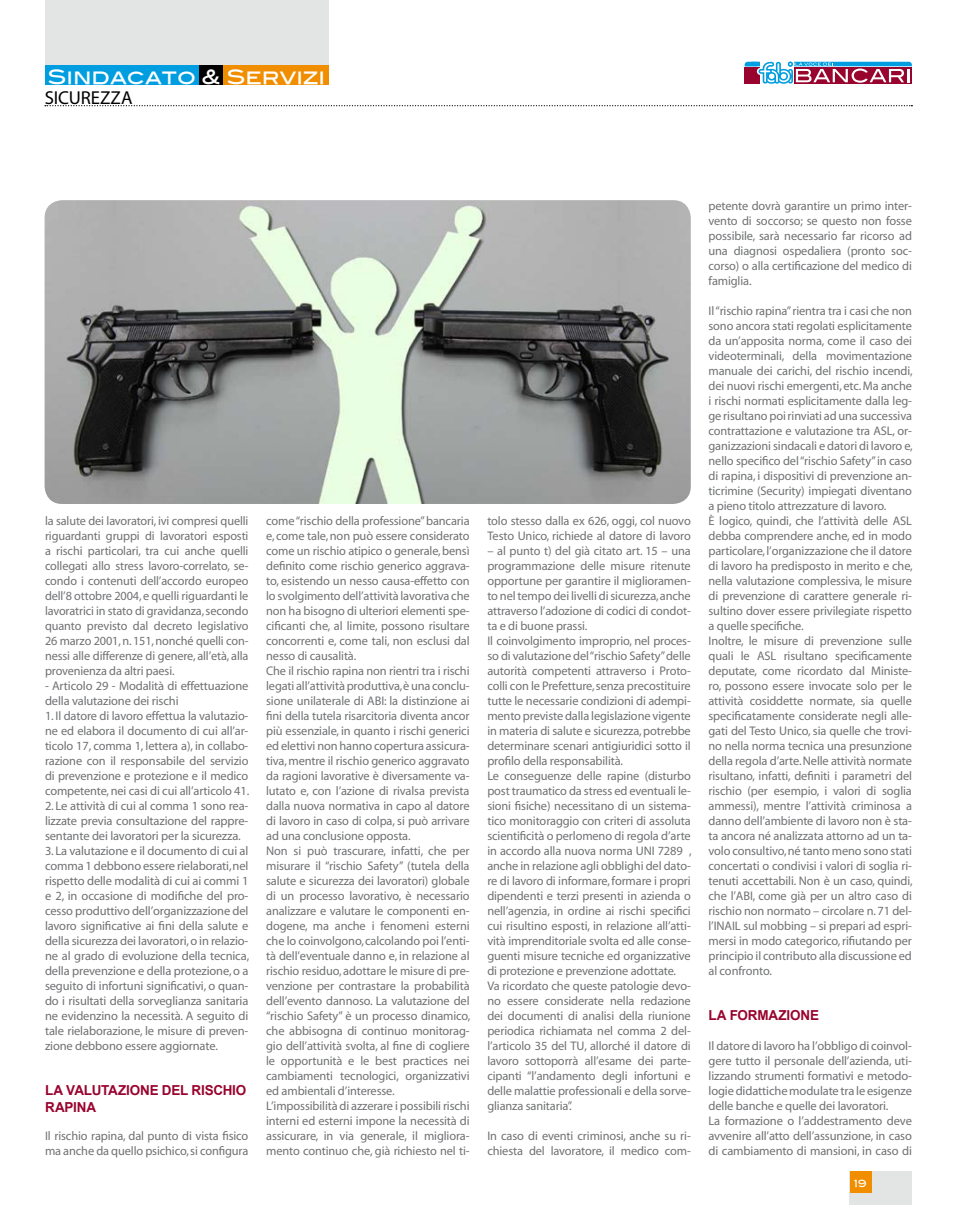
<style>
.page{position:relative;width:957px;height:1205px;background:#fff}
.page>*{position:absolute;margin:0;border:0;box-sizing:border-box;transform-origin:0 0}
.t1{font:20px "Blair Md ITCTT Medium";color:#fff}
.t2{font:18.75px "Myriad";letter-spacing:-.005em;color:#000}
.t3{font:700 13.75px/16.5px "Arial";letter-spacing:-.015em;color:#99042e}
.t4{font:12.5px/15px "Myriad";letter-spacing:-.01em;color:#707173}
.t5{font:10px "Blair Md ITCTT Medium";color:#fff}
</style>
<div class="page">
<div style="left:45px;top:0;width:283px;height:71px;background:#e3e4e4"></div>
<div style="left:849px;top:1171px;width:62px;height:34px;background:#e3e4e4"></div>
<div style="left:850px;top:1171px;width:21px;height:22px;background:#f18e00"></div>
<svg style="left:744px;top:62px;width:168px;height:22px"></svg>
<svg style="left:45px;top:105px;width:867px;height:1px"></svg>
<div style="left:45px;top:65px;width:283px;height:19px;background:#f18e00"></div>
<div style="left:45px;top:65px;width:157px;height:19px;background:#009ee0"></div>
<div style="left:199px;top:65px;width:23px;height:19px;background:#000"></div>
<img style="left:45px;top:200px;width:646px;height:304px;border-radius:18px">
<h1 class="t1" style="left:48px;top:65px;width:279px">SINDACATO &amp; SERVIZI</h1>
<h2 class="t2" style="left:45px;top:89px;width:89px">SICUREZZA</h2>
<p class="t4" style="left:45px;top:514px;width:205px;text-align:justify">la salute dei lavoratori, ivi compresi quelli riguardanti gruppi di lavoratori esposti a rischi particolari, tra cui anche quelli collegati allo stress lavoro-correlato, se&shy;condo i contenuti dell’accordo europeo dell’8 ottobre 2004, e quelli riguardanti le lavoratrici in stato di gravidanza, secondo quanto previsto dal decreto legislativo 26 marzo 2001, n. 151, nonché quelli con&shy;nessi alle differenze di genere, all’età, alla provenienza da altri paesi.</p>
<p class="t4" style="left:45px;top:679px;width:205px">- Articolo 29 - Modalità di effettuazione della valutazione dei rischi</p>
<p class="t4" style="left:45px;top:709px;width:206px;text-align:justify">1. Il datore di lavoro effettua la valutazio&shy;ne ed elabora il documento di cui all’ar&shy;ticolo 17, comma 1, lettera a), in collabo&shy;razione con il responsabile del servizio di prevenzione e protezione e il medico competente, nei casi di cui all’articolo 41.</p>
<p class="t4" style="left:45px;top:799px;width:205px;text-align:justify">2. Le attività di cui al comma 1 sono rea&shy;lizzate previa consultazione del rappre&shy;sentante dei lavoratori per la sicurezza.</p>
<p class="t4" style="left:45px;top:844px;width:206px;text-align:justify">3. La valutazione e il documento di cui al comma 1 debbono essere rielaborati, nel rispetto delle modalità di cui ai commi 1 e 2, in occasione di modifiche del pro&shy;cesso produttivo dell’organizzazione del lavoro significative ai fini della salute e della sicurezza dei lavoratori, o in relazio&shy;ne al grado di evoluzione della tecnica, della prevenzione e della protezione, o a seguito di infortuni significativi, o quan&shy;do i risultati della sorveglianza sanitaria ne evidenzino la necessità. A seguito di tale rielaborazione, le misure di preven&shy;zione debbono essere aggiornate.</p>
<p class="t3" style="left:45px;top:1082px;width:203px">LA VALUTAZIONE DEL RISCHIO<br>RAPINA</p>
<p class="t4" style="left:45px;top:1129px;width:205px">Il rischio rapina, dal punto di vista fisico ma anche da quello psichico, si configura</p>
<p class="t4" style="left:266px;top:514px;width:206px">come “rischio della professione” bancaria e, come tale, non può essere considerato come un rischio atipico o generale, bensì definito come rischio generico aggrava&shy;to, esistendo un nesso causa-effetto con lo svolgimento dell’attività lavorativa che non ha bisogno di ulteriori elementi spe&shy;cificanti che, al limite, possono risultare concorrenti e, come tali, non esclusi dal nesso di causalità.<br>Che il rischio rapina non rientri tra i rischi legati all’attività produttiva, è una conclu&shy;sione unilaterale di ABI: la distinzione ai fini della tutela risarcitoria diventa ancor più essenziale, in quanto i rischi generici ed elettivi non hanno copertura assicura&shy;tiva, mentre il rischio generico aggravato da ragioni lavorative è diversamente va&shy;lutato e, con l’azione di rivalsa prevista dalla nuova normativa in capo al datore di lavoro in caso di colpa, si può arrivare ad una conclusione opposta.<br>Non si può trascurare, infatti, che per misurare il “rischio Safety” (tutela della salute e sicurezza dei lavoratori) globale di un processo lavorativo, è necessario analizzare e valutare le componenti en&shy;dogene, ma anche i fenomeni esterni che lo coinvolgono, calcolando poi l’enti&shy;tà dell’eventuale danno e, in relazione al rischio residuo, adottare le misure di pre&shy;venzione per contrastare la probabilità dell’evento dannoso. La valutazione del “rischio Safety” è un processo dinamico, che abbisogna di continuo monitorag&shy;gio dell’attività svolta, al fine di cogliere le opportunità e le best practices nei cambiamenti tecnologici, organizzativi ed ambientali d’interesse.<br>L’impossibilità di azzerare i possibili rischi interni ed esterni impone la necessità di assicurare, in via generale, il migliora&shy;mento continuo che, già richiesto nel ti-</p>
<p class="t4" style="left:487px;top:514px;width:205px">tolo stesso dalla ex 626, oggi, col nuovo<br>Testo Unico, richiede al datore di lavoro</p>
<p class="t4" style="left:487px;top:544px;width:206px">– al punto t) del già citato art. 15 – una programmazione delle misure ritenute opportune per garantire il miglioramen&shy;to nel tempo dei livelli di sicurezza, anche attraverso l’adozione di codici di condot&shy;ta e di buone prassi.<br>Il coinvolgimento improprio, nel proces&shy;so di valutazione del “rischio Safety” delle autorità competenti attraverso i Proto&shy;colli con le Prefetture, senza precostituire tutte le necessarie condizioni di adempi&shy;mento previste dalla legislazione vigente in materia di salute e sicurezza, potrebbe determinare scenari antigiuridici sotto il profilo della responsabilità.<br>Le conseguenze delle rapine (disturbo post traumatico da stress ed eventuali le&shy;sioni fisiche) necessitano di un sistema&shy;tico monitoraggio con criteri di assoluta scientificità o perlomeno di regola d’arte in accordo alla nuova norma UNI 7289 , anche in relazione agli obblighi del dato&shy;re di lavoro di informare, formare i propri dipendenti e terzi presenti in azienda o nell’agenzia, in ordine ai rischi specifici cui risultino esposti, in relazione all’atti&shy;vità imprenditoriale svolta ed alle conse&shy;guenti misure tecniche ed organizzative di protezione e prevenzione adottate.<br>Va ricordato che queste patologie devo&shy;no essere considerate nella redazione dei documenti di analisi della riunione periodica richiamata nel comma 2 del&shy;l’articolo 35 del TU, allorché il datore di lavoro sottoporrà all’esame dei parte&shy;cipanti “l’andamento degli infortuni e delle malattie professionali e della sorve&shy;glianza sanitaria”.</p>
<p class="t4" style="left:487px;top:1129px;width:205px">In caso di eventi criminosi, anche su ri&shy;chiesta del lavoratore, il medico com-</p>
<p class="t4" style="left:708px;top:199px;width:205px;text-align:justify">petente dovrà garantire un primo inter&shy;vento di soccorso; se questo non fosse possibile, sarà necessario far ricorso ad una diagnosi ospedaliera (pronto soc&shy;corso) o alla certificazione del medico di famiglia.</p>
<p class="t4" style="left:708px;top:304px;width:206px">Il “rischio rapina” rientra tra i casi che non sono ancora stati regolati esplicitamente da un’apposita norma, come il caso dei videoterminali, della movimentazione manuale dei carichi, del rischio incendi, dei nuovi rischi emergenti, etc. Ma anche i rischi normati esplicitamente dalla leg&shy;ge risultano poi rinviati ad una successiva contrattazione e valutazione tra ASL, or&shy;ganizzazioni sindacali e datori di lavoro e, nello specifico del “rischio Safety” in caso di rapina, i dispositivi di prevenzione an&shy;ticrimine (Security) impiegati diventano a pieno titolo attrezzature di lavoro.<br>È logico, quindi, che l’attività delle ASL debba comprendere anche, ed in modo particolare, l’organizzazione che il datore di lavoro ha predisposto in merito e che, nella valutazione complessiva, le misure di prevenzione di carattere generale ri&shy;sultino dover essere privilegiate rispetto a quelle specifiche.<br>Inoltre, le misure di prevenzione sulle quali le ASL risultano specificamente deputate, come ricordato dal Ministe&shy;ro, possono essere invocate solo per le attività cosiddette normate, sia quelle specificatamente considerate negli alle&shy;gati del Testo Unico, sia quelle che trovi&shy;no nella norma tecnica una presunzione della regola d’arte. Nelle attività normate risultano, infatti, definiti i parametri del rischio (per esempio, i valori di soglia ammessi), mentre l’attività criminosa a danno dell’ambiente di lavoro non è sta&shy;ta ancora né analizzata attorno ad un ta&shy;volo consultivo, né tanto meno sono stati concertati o condivisi i valori di soglia ri&shy;tenuti accettabili. Non è un caso, quindi, che l’ABI, come già per un altro caso di rischio non normato – circolare n. 71 del&shy;l’INAIL sul mobbing – si prepari ad espri&shy;mersi in modo categorico, rifiutando per principio il contributo alla discussione ed al confronto.</p>
<p class="t3" style="left:708px;top:1007px;width:112px">LA FORMAZIONE</p>
<p class="t4" style="left:708px;top:1039px;width:205px">Il datore di lavoro ha l’obbligo di coinvol&shy;gere tutto il personale dell’azienda, uti&shy;lizzando strumenti formativi e metodo&shy;logie didattiche modulate tra le esigenze delle banche e quelle dei lavoratori.<br>La formazione o l’addestramento deve avvenire all’atto dell’assunzione, in caso di cambiamento di mansioni, in caso di</p>
<p class="t5" style="left:854px;top:1177px;width:14px">19</p>
</div>
